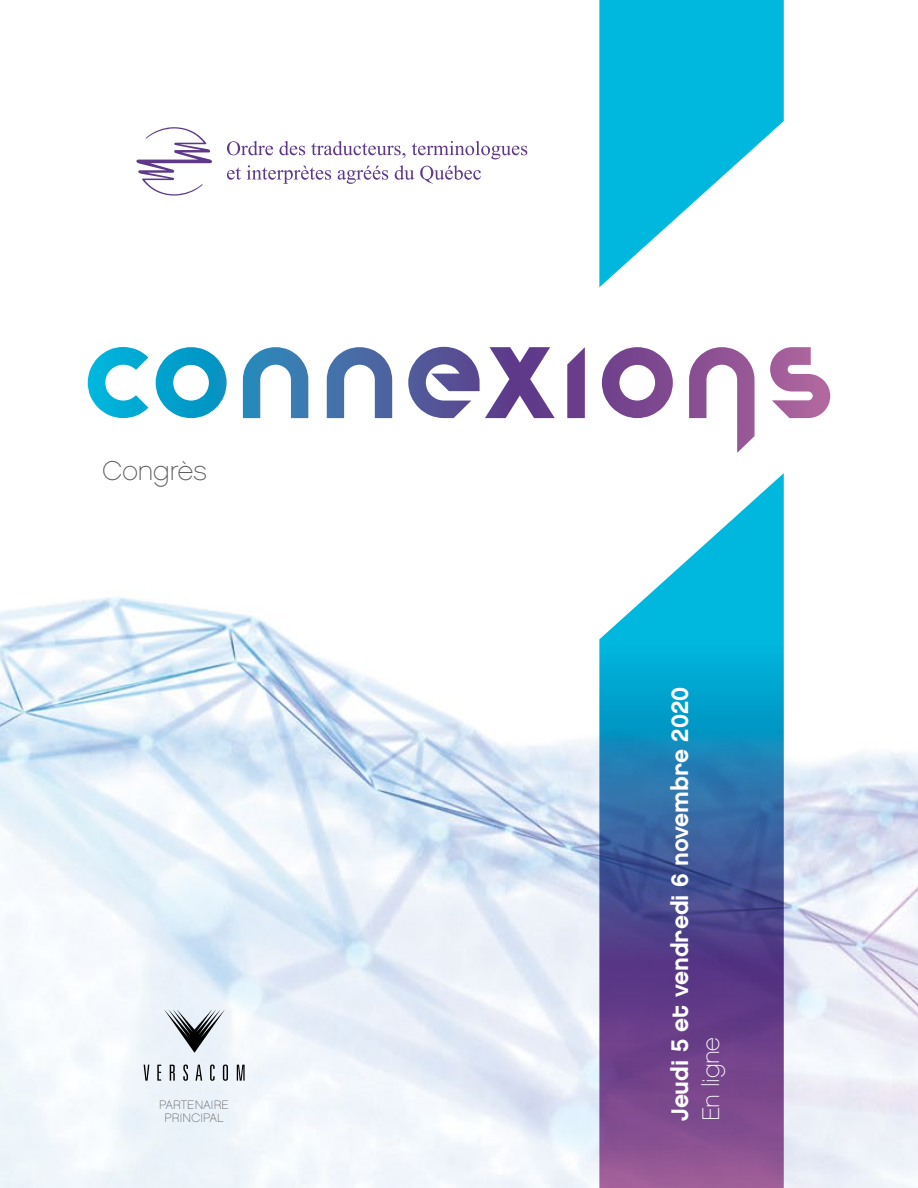
<style>
.page{position:relative;width:918px;height:1188px;background:#fff}
.page>*{position:absolute;margin:0;border:0;box-sizing:border-box;transform-origin:0 0}
.t1{font:27px "Chalet Paris Nineteen Sixty";color:#58595b}
.t2{font:24px "Chalet New York Nineteen Eighty";letter-spacing:-.005em;color:#fff}
.t3{font:24px "Chalet Paris Nineteen Sixty";letter-spacing:-.015em;color:#fff}
.t4{font:12.15px/13.5px "Chalet Paris Nineteen Sixty";letter-spacing:.02em;color:#58595b;text-align:center}
</style>
<div class="page">
<img style="left:0;top:176px;width:918px;height:1012px">
<svg style="left:136px;top:127px;width:77px;height:69px"></svg>
<svg style="left:227px;top:141px;width:46px;height:14px"></svg>
<svg style="left:279px;top:141px;width:26px;height:14px"></svg>
<svg style="left:311px;top:141px;width:94px;height:17px"></svg>
<svg style="left:412px;top:141px;width:115px;height:18px"></svg>
<svg style="left:227px;top:167px;width:14px;height:13px"></svg>
<svg style="left:247px;top:165px;width:84px;height:19px"></svg>
<svg style="left:338px;top:166px;width:50px;height:18px"></svg>
<svg style="left:395px;top:165px;width:19px;height:15px"></svg>
<svg style="left:420px;top:165px;width:61px;height:18px"></svg>
<svg style="left:599px;top:473px;width:185px;height:715px;background:#557db1"></svg>
<svg style="left:599px;top:0;width:185px;height:287px;fill:#00b8de"></svg>
<svg style="left:144px;top:1065px;width:5px;height:16px"></svg>
<svg style="left:157px;top:1065px;width:4px;height:16px"></svg>
<svg style="left:170px;top:1065px;width:5px;height:16px"></svg>
<svg style="left:183px;top:1065px;width:5px;height:16px"></svg>
<svg style="left:196px;top:1065px;width:6px;height:16px"></svg>
<svg style="left:210px;top:1065px;width:5px;height:16px"></svg>
<svg style="left:223px;top:1065px;width:5px;height:16px"></svg>
<svg style="left:237px;top:1065px;width:8px;height:16px"></svg>
<svg style="left:164px;top:1010px;width:61px;height:43px;background:#b0b6bc"></svg>
<svg style="left:259px;top:347px;width:571px;height:106px"></svg>
<p class="t1" style="left:103px;top:455px;width:106px">Congrès</p>
<p class="t4" style="left:159px;top:1098px;width:71px">PARTENAIRE<br>PRINCIPAL</p>
<p class="t2" style="left:665px;top:1121px;width:436px;rotate:-90deg">Jeudi 5 et vendredi 6 novembre 2020</p>
<p class="t3" style="left:697px;top:1121px;width:86px;rotate:-90deg">En ligne</p>
</div>
